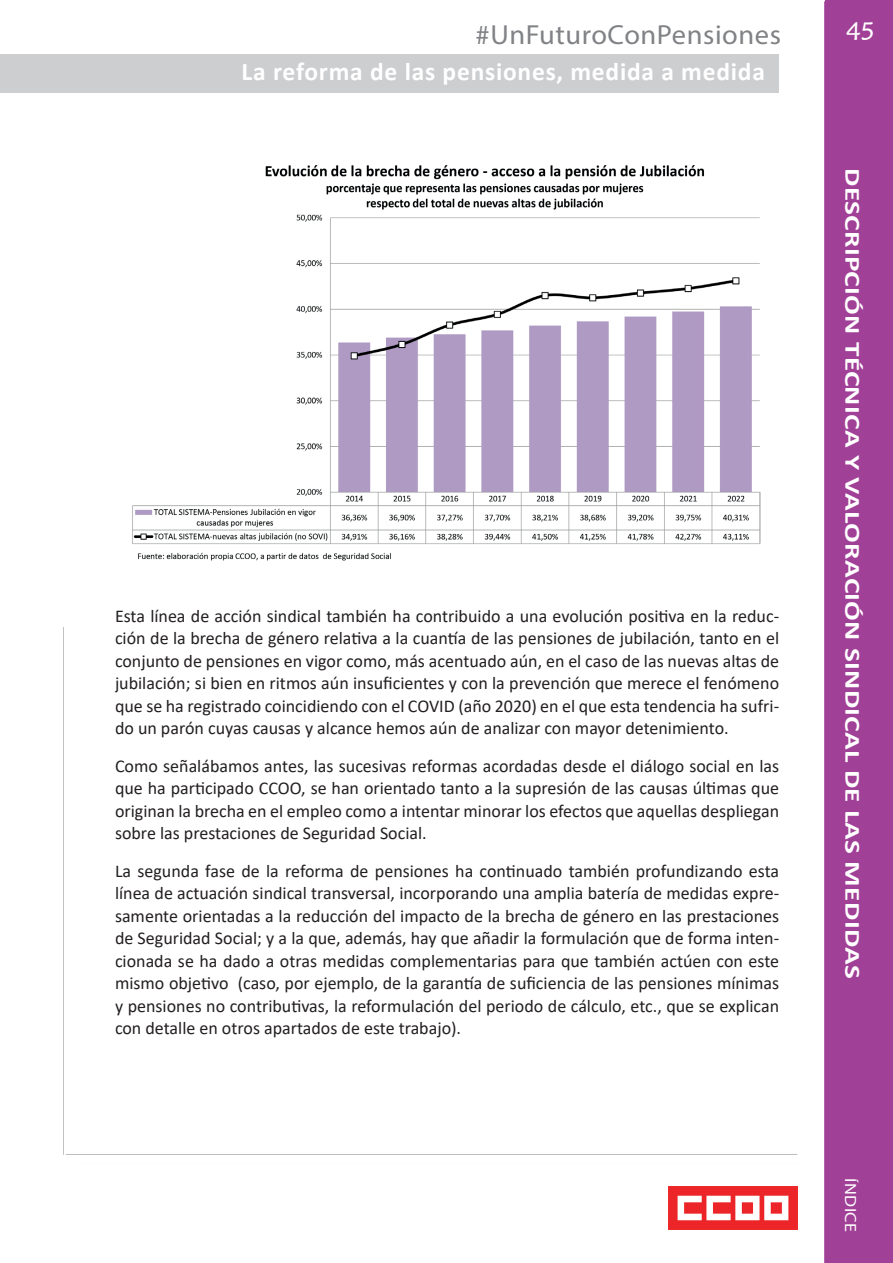
<style>
.page{position:relative;width:893px;height:1263px;background:#fff}
.page>*{position:absolute;margin:0;border:0;box-sizing:border-box;transform-origin:0 0}
.t1{font:27.6px "Myriad Pro";letter-spacing:.02em;color:#808285}
.t2{font:700 25.5px "Calibri";letter-spacing:.03em;color:#fff}
.t3{font:25.5px "Maiandra GD";color:#fff}
.t4{font:700 21.6px "Calibri";letter-spacing:.01em;color:#fff;scale:1.35 1}
.t5{font:18px/22.5px "Calibri";color:#231f20;text-align:justify}
.t6{font:16.2px "Myriad Pro";letter-spacing:.03em;color:#fff;scale:1.11 1}
</style>
<div class="page">
<div style="left:824px;top:1px;width:53px;height:1262px;background:#a14097"></div>
<hr style="left:66px;top:1154px;width:731px;height:1px;background:#bcbdc0">
<hr style="left:63px;top:627px;width:1px;height:528px;background:#bcbdc0">
<div style="left:825px;top:0;width:68px;height:61px;background:#a14097"></div>
<img style="left:668px;top:1186px;width:129px;height:43px">
<div style="left:0;top:54px;width:779px;height:38px;background:#cdced0"></div>
<div style="left:877px;top:60px;width:16px;height:1203px;background:#a14097"></div>
<img style="left:132px;top:165px;width:628px;height:396px">
<h1 class="t1" style="left:476px;top:18px;width:307px">#UnFuturoConPensiones</h1>
<h2 class="t3" style="left:846px;top:15px;width:31px">45</h2>
<h2 class="t2" style="left:242px;top:54px;width:525px">La reforma de las pensiones, medida a medida</h2>
<p class="t5" style="left:115px;top:604px;width:666px">Esta línea de acción sindical también ha contribuido a una evolución positiva en la reduc&shy;ción de la brecha de género relativa a la cuantía de las pensiones de jubilación, tanto en el conjunto de pensiones en vigor como, más acentuado aún, en el caso de las nuevas altas de jubilación; si bien en ritmos aún insuficientes y con la prevención que merece el fenómeno que se ha registrado coincidiendo con el COVID (año 2020) en el que esta tendencia ha sufri&shy;do un parón cuyas causas y alcance hemos aún de analizar con mayor detenimiento.</p>
<p class="t5" style="left:115px;top:754px;width:666px">Como señalábamos antes, las sucesivas reformas acordadas desde el diálogo social en las que ha participado CCOO, se han orientado tanto a la supresión de las causas últimas que originan la brecha en el empleo como a intentar minorar los efectos que aquellas despliegan sobre las prestaciones de Seguridad Social.</p>
<p class="t5" style="left:115px;top:859px;width:666px">La segunda fase de la reforma de pensiones ha continuado también profundizando esta línea de actuación sindical transversal, incorporando una amplia batería de medidas expre&shy;samente orientadas a la reducción del impacto de la brecha de género en las prestaciones de Seguridad Social; y a la que, además, hay que añadir la formulación que de forma inten&shy;cionada se ha dado a otras medidas complementarias para que también actúen con este mismo objetivo (caso, por ejemplo, de la garantía de suficiencia de las pensiones mínimas y pensiones no contributivas, la reformulación del periodo de cálculo, etc., que se explican con detalle en otros apartados de este trabajo).</p>
<p class="t4" style="left:868px;top:168px;width:602px;rotate:90deg">DESCRIPCIÓN TÉCNICA Y VALORACIÓN SINDICAL DE LAS MEDIDAS</p>
<p class="t6" style="left:860px;top:1178px;width:51px;rotate:90deg">ÍNDICE</p>
</div>
